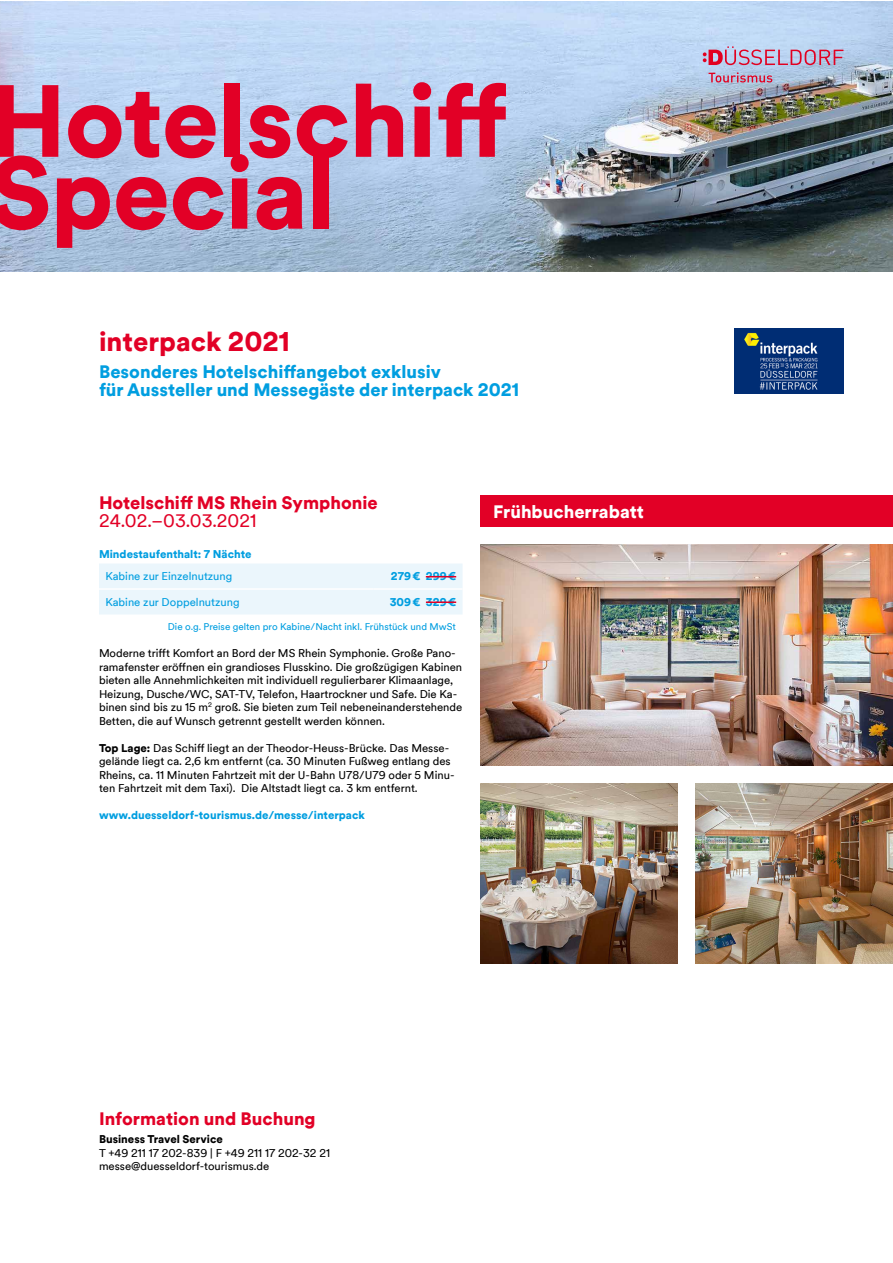
<style>
.page{position:relative;width:893px;height:1263px;background:#fff}
.page>*{position:absolute;margin:0;border:0;box-sizing:border-box;transform-origin:0 0}
.t1{font:900 101.1px "Duesseldorf Circular TT";letter-spacing:-.01em;color:#e20026}
.t2{font:900 27px "Duesseldorf Circular TT";color:#e20026}
.t3{font:900 18px/18px "Duesseldorf Circular TT";color:#009ee0}
.t4{font:900 18px "Duesseldorf Circular TT";color:#e20026}
.t5{font:18px "Duesseldorf Circular TT";color:#e20026}
.t6{font:900 18px "Duesseldorf Circular TT";color:#fff}
.t7{font:11.25px/13.5px "Duesseldorf Circular TT";color:#000}
.t8{font:900 11.25px "Duesseldorf Circular TT";color:#009ee0}
.t9{font:11.25px "Duesseldorf Circular TT";color:#009ee0}
.t10{font:900 11.25px "Duesseldorf Circular TT";color:#000}
.t11{font:9.75px "Duesseldorf Circular TT";color:#009ee0}
.s1{font-weight:900}
</style>
<div class="page">
<img style="left:480px;top:545px;width:413px;height:220px">
<div style="left:480px;top:495px;width:413px;height:31px;background:#e20026"></div>
<img style="left:734px;top:329px;width:109px;height:65px">
<img style="left:480px;top:783px;width:198px;height:180px">
<img style="left:696px;top:783px;width:197px;height:180px">
<img style="left:391px;top:1px;width:502px;height:270px">
<img style="left:0;top:1px;width:391px;height:270px">
<svg style="left:708px;top:72px;width:64px;height:10px"></svg>
<svg style="left:703px;top:46px;width:140px;height:19px;background:#c39ab8"></svg>
<div style="left:99px;top:564px;width:364px;height:50px;background:#ebf6fc"></div>
<hr style="left:99px;top:588px;width:185px;height:2px;background:#fff">
<hr style="left:284px;top:588px;width:89px;height:2px;background:#fff">
<hr style="left:373px;top:588px;width:90px;height:2px;background:#fff">
<hr style="left:426px;top:576px;width:30px;height:1px;background:#e20026">
<hr style="left:426px;top:601px;width:30px;height:2px;background:#e20026">
<h1 class="t1" style="left:-10px;top:51px;width:519px">Hotelschiff</h1>
<h1 class="t1" style="left:-11px;top:123px;width:348px">Special</h1>
<h2 class="t2" style="left:99px;top:323px;width:192px">interpack 2021</h2>
<h3 class="t3" style="left:99px;top:362px;width:422px">Besonderes Hotelschiffangebot exklusiv<br>für Aussteller und Messegäste der interpack 2021</h3>
<h3 class="t4" style="left:99px;top:490px;width:280px">Hotelschiff MS Rhein Symphonie</h3>
<h3 class="t5" style="left:99px;top:508px;width:159px">24.02.–03.03.2021</h3>
<p class="t8" style="left:99px;top:546px;width:154px">Mindestaufenthalt: 7 Nächte</p>
<p class="t9" style="left:105px;top:569px;width:129px">Kabine zur Einzelnutzung</p>
<p class="t8" style="left:391px;top:569px;width:67px">279€ 299€</p>
<p class="t9" style="left:105px;top:594px;width:136px">Kabine zur Doppelnutzung</p>
<p class="t8" style="left:390px;top:594px;width:68px">309€ 329€</p>
<p class="t11" style="left:168px;top:620px;width:289px">Die o.g. Preise gelten pro Kabine/Nacht inkl. Frühstück und MwSt</p>
<p class="t7" style="left:99px;top:646px;width:365px">Moderne trifft Komfort an Bord der MS Rhein Symphonie. Große Pano&shy;ramafenster eröffnen ein grandioses Flusskino. Die großzügigen Kabinen bieten alle Annehmlichkeiten mit individuell regulierbarer Klimaanlage, Heizung, Dusche/WC, SAT-TV, Telefon, Haartrockner und Safe. Die Ka&shy;binen sind bis zu 15 m<sup>2</sup> groß. Sie bieten zum Teil nebeneinanderstehende Betten, die auf Wunsch getrennt gestellt werden können.</p>
<p class="t7" style="left:99px;top:740px;width:357px"><span class="s1">Top Lage:</span> Das Schiff liegt an der Theodor-Heuss-Brücke. Das Messe&shy;gelände liegt ca. 2,6 km entfernt (ca. 30 Minuten Fußweg entlang des Rheins, ca. 11 Minuten Fahrtzeit mit der U-Bahn U78/U79 oder 5 Minu&shy;ten Fahrtzeit mit dem Taxi). Die Altstadt liegt ca. 3 km entfernt.</p>
<p class="t8" style="left:99px;top:807px;width:267px">www.duesseldorf-tourismus.de/messe/interpack</p>
<h3 class="t6" style="left:493px;top:499px;width:152px">Frühbucherrabatt</h3>
<h3 class="t4" style="left:99px;top:1106px;width:218px">Information und Buchung</h3>
<p class="t10" style="left:99px;top:1131px;width:125px">Business Travel Service</p>
<p class="t7" style="left:99px;top:1145px;width:233px">T +49 211 17 202-839 | F +49 211 17 202-32 21 messe@duesseldorf-tourismus.de</p>
</div>
